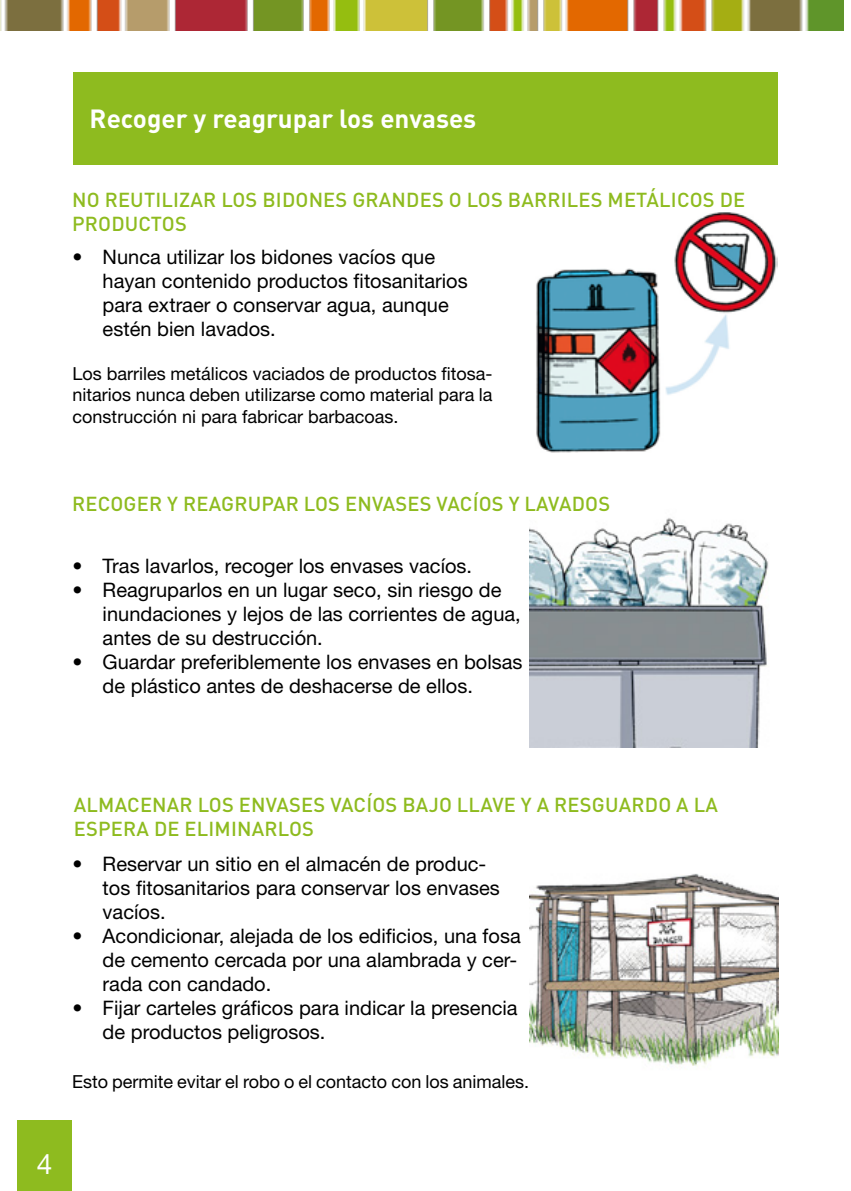
<style>
.page{position:relative;width:851px;height:1191px;background:#fff}
.page>*{position:absolute;margin:0;border:0;box-sizing:border-box;transform-origin:0 0}
.t1{font:28px "Helvetica Neue LT Std";color:#fff}
.t2{font:700 26px "DIN Pro";color:#fff}
.t3{font:20px/24px "Helvetica Neue LT Std";color:#000}
.t4{font:500 20px/24px "DIN Pro";letter-spacing:.01em;color:#8ebb1f}
.t5{font:18px/21.6px "Helvetica Neue LT Std";color:#000;text-align:justify}
</style>
<div class="page">
<div style="left:17px;top:1120px;width:55px;height:71px;background:#8ebb1f"></div>
<img style="left:0;top:0;width:843px;height:30px">
<img style="left:529px;top:518px;width:240px;height:230px">
<img style="left:536px;top:212px;width:241px;height:241px">
<div style="left:73px;top:72px;width:704px;height:92px;background:#8ebb1f"></div>
<img style="left:529px;top:873px;width:249px;height:194px">
<h2 class="t2" style="left:90px;top:101px;width:388px">Recoger y reagrupar los envases</h2>
<p class="t4" style="left:72px;top:187px;width:674px">NO REUTILIZAR LOS BIDONES GRANDES O LOS BARRILES METÁLICOS DE<br>PRODUCTOS</p>
<p class="t3" style="left:103px;top:244px;width:366px;text-indent:-30px">• Nunca utilizar los bidones vacíos que hayan contenido productos fitosanitarios para extraer o conservar agua, aunque estén bien lavados.</p>
<p class="t5" style="left:73px;top:362px;width:421px">Los barriles metálicos vaciados de productos fitosa&shy;nitarios nunca deben utilizarse como material para la construcción ni para fabricar barbacoas.</p>
<p class="t4" style="left:72px;top:491px;width:539px">RECOGER Y REAGRUPAR LOS ENVASES VACÍOS Y LAVADOS</p>
<p class="t3" style="left:73px;top:553px;width:401px">• Tras lavarlos, recoger los envases vacíos.</p>
<p class="t3" style="left:103px;top:577px;width:419px;text-indent:-30px">• Reagruparlos en un lugar seco, sin riesgo de inundaciones y lejos de las corrientes de agua, antes de su destrucción.</p>
<p class="t3" style="left:103px;top:649px;width:421px;text-indent:-30px">• Guardar preferiblemente los envases en bolsas de plástico antes de deshacerse de ellos.</p>
<p class="t4" style="left:74px;top:792px;width:645px">ALMACENAR LOS ENVASES VACÍOS BAJO LLAVE Y A RESGUARDO A LA<br>ESPERA DE ELIMINARLOS</p>
<p class="t3" style="left:103px;top:851px;width:399px;text-indent:-30px">• Reservar un sitio en el almacén de produc&shy;tos fitosanitarios para conservar los envases vacíos.</p>
<p class="t3" style="left:103px;top:923px;width:419px;text-indent:-30px">• Acondicionar, alejada de los edificios, una fosa de cemento cercada por una alambrada y cer&shy;rada con candado.</p>
<p class="t3" style="left:103px;top:995px;width:416px;text-indent:-30px">• Fijar carteles gráficos para indicar la presencia de productos peligrosos.</p>
<p class="t5" style="left:72px;top:1070px;width:458px">Esto permite evitar el robo o el contacto con los animales.</p>
<h1 class="t1" style="left:37px;top:1147px;width:17px">4</h1>
</div>
